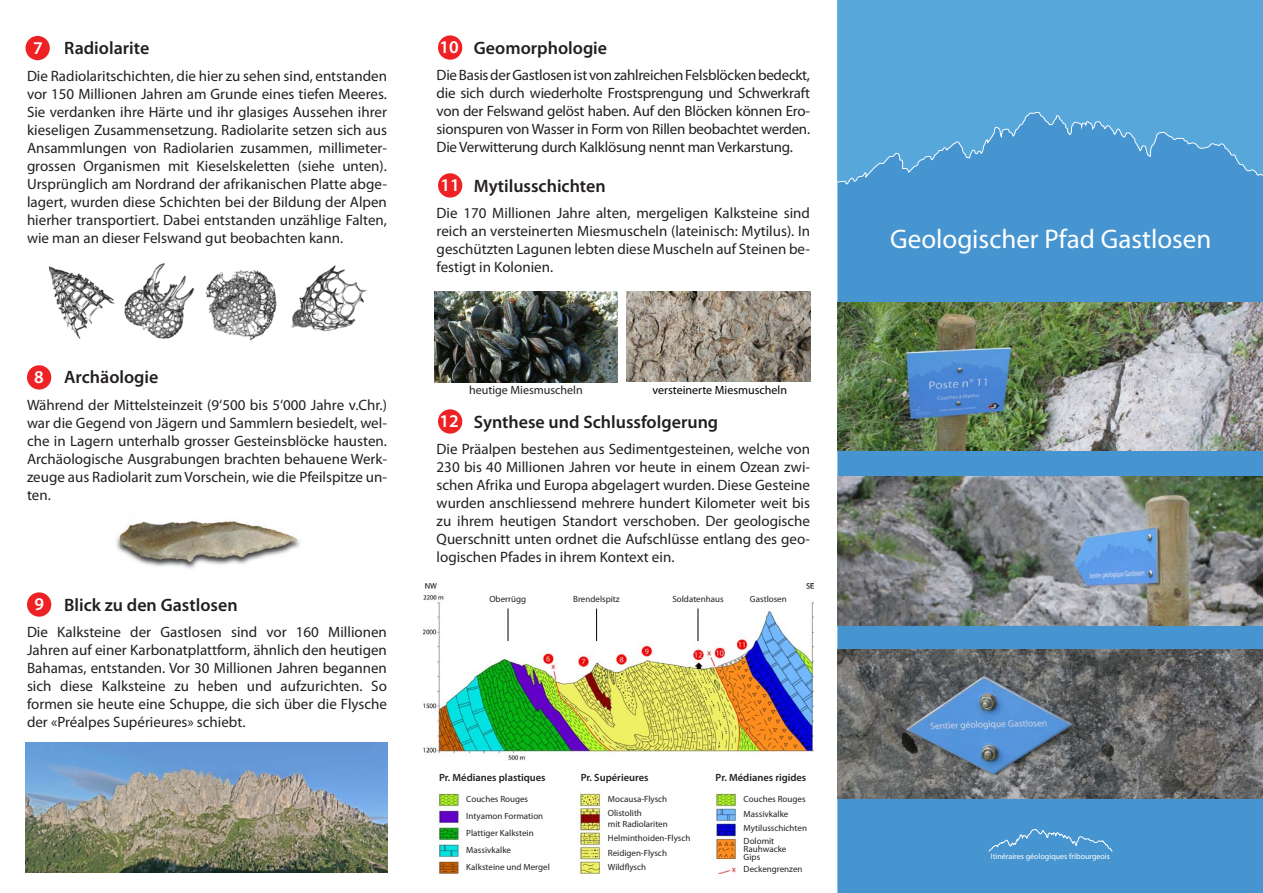
<style>
.page{position:relative;width:1263px;height:893px;background:#fff}
.page>*{position:absolute;margin:0;border:0;box-sizing:border-box;transform-origin:0 0}
.t1{font:27px "Myriad Pro";color:#fff}
.titre{font:600 18px "Myriad Pro";color:#231f20}
.titre-2{font:600 18px "Myriad Pro";color:#fff}
.titre-3{font:15px/18px "Myriad Pro";color:#231f20;text-align:justify}
.titre-4{font:12px "Myriad Pro";color:#000}
.titre-5{font:12px "Myriad Pro";color:#231f20}
.Liste{font:600 10.5px "Myriad Pro";color:#231f20}
.Liste-2{font:9px "Myriad Pro";color:#231f20}
.titre-6{font:9px "Myriad Pro";color:#231f20}
.t2{font:8.1px "Myriad";color:#fff}
</style>
<div class="page">
<img style="left:48px;top:263px;width:319px;height:78px">
<img style="left:116px;top:521px;width:184px;height:48px">
<img style="left:626px;top:291px;width:184px;height:91px">
<img style="left:434px;top:291px;width:184px;height:91px">
<img style="left:26px;top:743px;width:362px;height:130px">
<div style="left:438px;top:409px;width:24px;height:25px;background:#ee2124;border-radius:50%"></div>
<div style="left:438px;top:173px;width:24px;height:25px;background:#ee2124;border-radius:50%"></div>
<div style="left:438px;top:35px;width:24px;height:25px;background:#ee2124;border-radius:50%"></div>
<div style="left:26px;top:36px;width:24px;height:24px;background:#ee2124;border-radius:50%"></div>
<div style="left:27px;top:365px;width:24px;height:25px;background:#ee2124;border-radius:50%"></div>
<div style="left:27px;top:592px;width:24px;height:25px;background:#ee2124;border-radius:50%"></div>
<img style="left:423px;top:583px;width:390px;height:290px">
<hr style="left:508px;top:608px;width:1px;height:33px;background:#000">
<hr style="left:596px;top:608px;width:1px;height:33px;background:#000">
<hr style="left:698px;top:608px;width:1px;height:33px;background:#000">
<div style="left:837px;top:0;width:426px;height:893px;background:#4795d0"></div>
<div style="left:837px;top:0;width:426px;height:112px;background:#57a7da"></div>
<img style="left:837px;top:650px;width:426px;height:148px">
<img style="left:837px;top:477px;width:426px;height:148px">
<img style="left:837px;top:302px;width:426px;height:149px">
<svg style="left:837px;top:112px;width:426px;height:73px"></svg>
<svg style="left:988px;top:829px;width:124px;height:23px"></svg>
<p class="titre" style="left:474px;top:36px;width:135px">Geomorphologie</p>
<p class="titre-3" style="left:437px;top:66px;width:375px">Die Basis der Gastlosen ist von zahlreichen Felsblöcken bedeckt, die sich durch wiederholte Frostsprengung und Schwerkraft von der Felswand gelöst haben. Auf den Blöcken können Ero&shy;sionspuren von Wasser in Form von Rillen beobachtet werden.<br>Die Verwitterung durch Kalklösung nennt man Verkarstung.</p>
<p class="titre" style="left:474px;top:174px;width:133px">Mytilusschichten</p>
<p class="titre-3" style="left:437px;top:204px;width:375px">Die 170 Millionen Jahre alten, mergeligen Kalksteine sind reich an versteinerten Miesmuscheln (lateinisch: Mytilus). In geschützten Lagunen lebten diese Muscheln auf Steinen be&shy;festigt in Kolonien.</p>
<p class="titre" style="left:64px;top:37px;width:87px">Radiolarite</p>
<p class="titre-3" style="left:27px;top:66px;width:361px">Die Radiolaritschichten, die hier zu sehen sind, entstanden vor 150 Millionen Jahren am Grunde eines tiefen Meeres.<br>Sie verdanken ihre Härte und ihr glasiges Aussehen ihrer kieseligen Zusammensetzung. Radiolarite setzen sich aus Ansammlungen von Radiolarien zusammen, millimeter&shy;grossen Organismen mit Kieselskeletten (siehe unten).<br>Ursprünglich am Nordrand der afrikanischen Platte abge&shy;lagert, wurden diese Schichten bei der Bildung der Alpen hierher transportiert. Dabei entstanden unzählige Falten, wie man an dieser Felswand gut beobachten kann.</p>
<p class="titre-2" style="left:33px;top:37px;width:11px">7</p>
<p class="titre-2" style="left:439px;top:36px;width:21px">10</p>
<p class="titre-2" style="left:440px;top:174px;width:21px">11</p>
<p class="titre" style="left:64px;top:366px;width:96px">Archäologie</p>
<p class="titre-3" style="left:27px;top:395px;width:361px">Während der Mittelsteinzeit (9‘500 bis 5‘000 Jahre v.Chr.) war die Gegend von Jägern und Sammlern besiedelt, wel&shy;che in Lagern unterhalb grosser Gesteinsblöcke hausten.<br>Archäologische Ausgrabungen brachten behauene Werk&shy;zeuge aus Radiolarit zum Vorschein, wie die Pfeilspitze un&shy;ten.</p>
<p class="titre-2" style="left:34px;top:366px;width:11px">8</p>
<p class="titre" style="left:64px;top:593px;width:175px">Blick zu den Gastlosen</p>
<p class="titre-3" style="left:27px;top:623px;width:361px">Die Kalksteine der Gastlosen sind vor 160 Millionen Jahren auf einer Karbonatplattform, ähnlich den heutigen Bahamas, entstanden. Vor 30 Millionen Jahren begannen sich diese Kalksteine zu heben und aufzurichten. So formen sie heute eine Schuppe, die sich über die Flysche der «Préalpes Supérieures» schiebt.</p>
<p class="titre-2" style="left:34px;top:593px;width:11px">9</p>
<p class="titre-5" style="left:469px;top:382px;width:115px">heutige Miesmuscheln</p>
<p class="titre-4" style="left:652px;top:382px;width:136px">versteinerte Miesmuscheln</p>
<p class="titre" style="left:474px;top:410px;width:246px">Synthese und Schlussfolgerung</p>
<p class="titre-3" style="left:437px;top:440px;width:375px">Die Präalpen bestehen aus Sedimentgesteinen, welche von 230 bis 40 Millionen Jahren vor heute in einem Ozean zwi&shy;schen Afrika und Europa abgelagert wurden. Diese Gesteine wurden anschliessend mehrere hundert Kilometer weit bis zu ihrem heutigen Standort verschoben. Der geologische Querschnitt unten ordnet die Aufschlüsse entlang des geo&shy;logischen Pfades in ihrem Kontext ein.</p>
<p class="titre-2" style="left:439px;top:410px;width:21px">12</p>
<p class="titre-6" style="left:489px;top:594px;width:38px">Oberrügg</p>
<p class="titre-6" style="left:573px;top:594px;width:48px">Brendelspitz</p>
<p class="titre-6" style="left:672px;top:594px;width:53px">Soldatenhaus</p>
<p class="titre-6" style="left:750px;top:594px;width:38px">Gastlosen</p>
<p class="Liste" style="left:439px;top:771px;width:108px">Pr. Médianes plastiques</p>
<p class="Liste" style="left:581px;top:771px;width:69px">Pr. Supérieures</p>
<p class="Liste" style="left:716px;top:771px;width:92px">Pr. Médianes rigides</p>
<p class="Liste-2" style="left:466px;top:811px;width:79px">Intyamon Formation</p>
<p class="Liste-2" style="left:466px;top:794px;width:63px">Couches Rouges</p>
<p class="Liste-2" style="left:608px;top:794px;width:61px">Mocausa-Flysch</p>
<p class="Liste-2" style="left:744px;top:794px;width:63px">Couches Rouges</p>
<p class="Liste-2" style="left:744px;top:808px;width:46px">Massivkalke</p>
<p class="Liste-2" style="left:744px;top:823px;width:65px">Mytilusschichten</p>
<p class="Liste-2" style="left:744px;top:835px;width:32px">Dolomit</p>
<p class="Liste-2" style="left:744px;top:843px;width:44px">Rauhwacke</p>
<p class="Liste-2" style="left:744px;top:851px;width:18px">Gips</p>
<p class="Liste-2" style="left:744px;top:864px;width:60px">Deckengrenzen</p>
<p class="Liste-2" style="left:608px;top:808px;width:36px">Olistolith</p>
<p class="Liste-2" style="left:608px;top:818px;width:61px">mit Radiolariten</p>
<p class="Liste-2" style="left:608px;top:833px;width:84px">Helminthoiden-Flysch</p>
<p class="Liste-2" style="left:608px;top:848px;width:61px">Reidigen-Flysch</p>
<p class="Liste-2" style="left:466px;top:828px;width:69px">Plattiger Kalkstein</p>
<p class="Liste-2" style="left:466px;top:844px;width:46px">Massivkalke</p>
<p class="Liste-2" style="left:466px;top:861px;width:85px">Kalksteine und Mergel</p>
<p class="Liste-2" style="left:608px;top:861px;width:40px">Wildflysch</p>
<p class="t1" style="left:890px;top:223px;width:323px">Geologischer Pfad Gastlosen</p>
<p class="t2" style="left:991px;top:852px;width:121px">Itinéraires géologiques fribourgeois</p>
</div>
